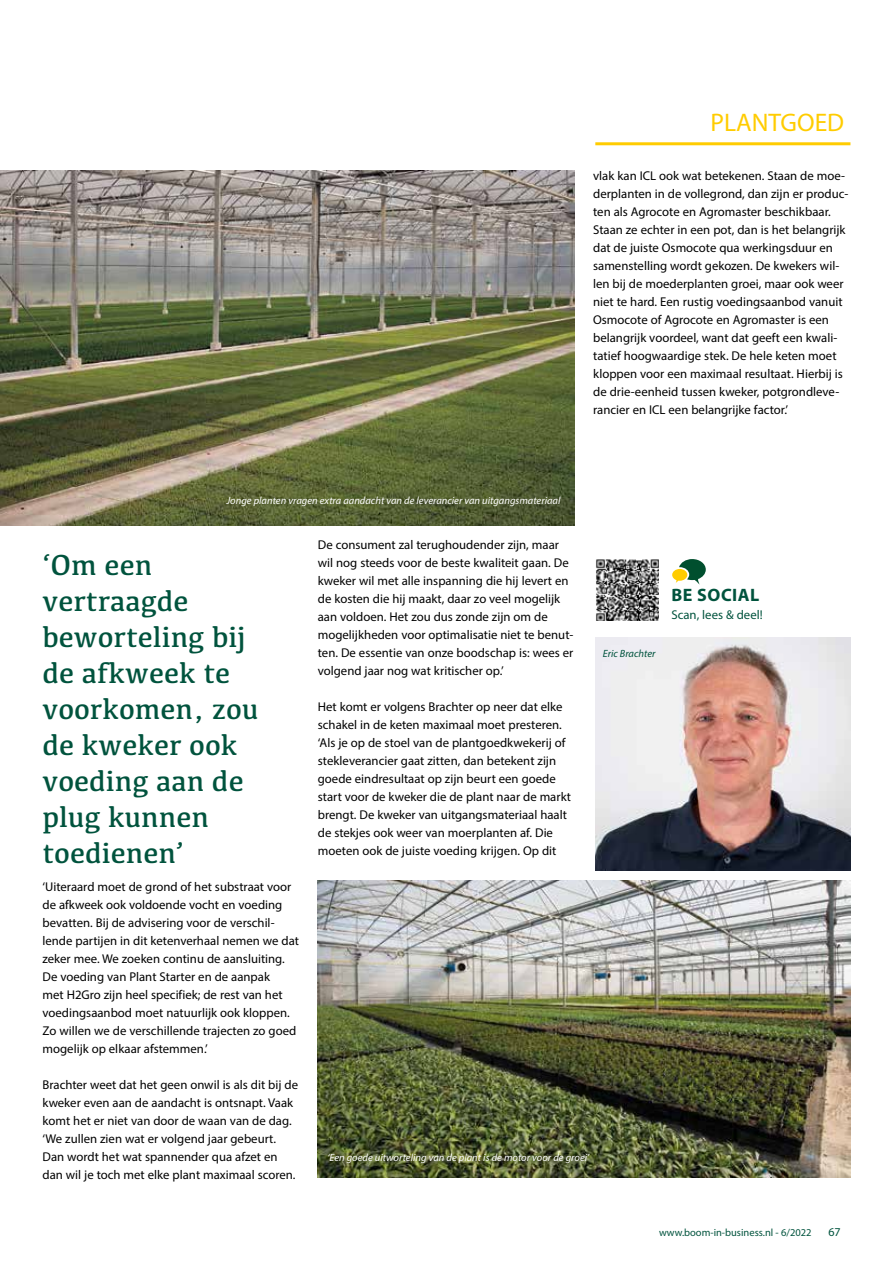
<style>
.page{position:relative;width:893px;height:1263px;background:#fff}
.page>*{position:absolute;margin:0;border:0;box-sizing:border-box;transform-origin:0 0}
.t1{font:30px/36px "Kefa";color:#00533d}
.t2{font:25.5px "Myriad Pro";color:#fc0}
.t3{font:700 18px "Myriad Pro";letter-spacing:.03em;color:#00533d}
.t4{font:12.75px/18px "Myriad Pro";color:#000}
.t5{font:12.75px "Myriad Pro";color:#00533d}
.t6{font:12px "Myriad Pro";color:#00533d}
.t7{font:italic 10.5px "Myriad Pro";color:#fff}
.t8{font:10.5px "Myriad Pro";color:#00533d}
.t9{font:italic 10.5px "Myriad Pro";color:#00533d}
</style>
<div class="page">
<hr style="left:595px;top:142px;width:255px;height:3px;background:#fc0">
<img style="left:318px;top:880px;width:532px;height:298px">
<img style="left:1px;top:170px;width:573px;height:355px">
<img style="left:595px;top:638px;width:256px;height:232px">
<img style="left:0;top:29px;width:1px;height:1051px">
<img style="left:0;top:29px;width:1px;height:347px">
<img style="left:596px;top:559px;width:63px;height:61px">
<svg style="left:672px;top:559px;width:34px;height:26px"></svg>
<h2 class="t2" style="left:711px;top:107px;width:135px">PLANTGOED</h2>
<p class="t4" style="left:593px;top:167px;width:257px">vlak kan ICL ook wat betekenen. Staan de moe&shy;derplanten in de vollegrond, dan zijn er produc&shy;ten als Agrocote en Agromaster beschikbaar.<br>Staan ze echter in een pot, dan is het belangrijk dat de juiste Osmocote qua werkingsduur en samenstelling wordt gekozen. De kwekers wil&shy;len bij de moederplanten groei, maar ook weer niet te hard. Een rustig voedingsaanbod vanuit Osmocote of Agrocote en Agromaster is een belangrijk voordeel, want dat geeft een kwali&shy;tatief hoogwaardige stek. De hele keten moet kloppen voor een maximaal resultaat. Hierbij is de drie-eenheid tussen kweker, potgrondleve&shy;rancier en ICL een belangrijke factor.’</p>
<p class="t7" style="left:226px;top:494px;width:336px">Jonge planten vragen extra aandacht van de leverancier van uitgangsmateriaal</p>
<h1 class="t1" style="left:43px;top:546px;width:217px">‘Om een vertraagde beworteling bij de afkweek te voorkomen, zou de kweker ook voeding aan de plug kunnen toedienen’</h1>
<p class="t4" style="left:318px;top:536px;width:257px">De consument zal terughoudender zijn, maar wil nog steeds voor de beste kwaliteit gaan. De kweker wil met alle inspanning die hij levert en de kosten die hij maakt, daar zo veel mogelijk aan voldoen. Het zou dus zonde zijn om de mogelijkheden voor optimalisatie niet te benut&shy;ten. De essentie van onze boodschap is: wees er volgend jaar nog wat kritischer op.’</p>
<p class="t4" style="left:318px;top:698px;width:255px">Het komt er volgens Brachter op neer dat elke schakel in de keten maximaal moet presteren. ‘Als je op de stoel van de plantgoedkwekerij of stekleverancier gaat zitten, dan betekent zijn goede eindresultaat op zijn beurt een goede start voor de kweker die de plant naar de markt brengt. De kweker van uitgangsmateriaal haalt de stekjes ook weer van moerplanten af. Die moeten ook de juiste voeding krijgen. Op dit</p>
<p class="t9" style="left:603px;top:647px;width:54px">Eric Brachter</p>
<h3 class="t3" style="left:671px;top:583px;width:89px">BE SOCIAL</h3>
<p class="t5" style="left:671px;top:606px;width:93px">Scan, lees &amp; deel!</p>
<p class="t4" style="left:43px;top:878px;width:258px">‘Uiteraard moet de grond of het substraat voor de afkweek ook voldoende vocht en voeding bevatten. Bij de advisering voor de verschil&shy;lende partijen in dit ketenverhaal nemen we dat zeker mee. We zoeken continu de aansluiting.<br>De voeding van Plant Starter en de aanpak<br>met H2Gro zijn heel specifiek; de rest van het voedingsaanbod moet natuurlijk ook kloppen.<br>Zo willen we de verschillende trajecten zo goed mogelijk op elkaar afstemmen.’</p>
<p class="t4" style="left:43px;top:1076px;width:257px">Brachter weet dat het geen onwil is als dit bij de kweker even aan de aandacht is ontsnapt. Vaak komt het er niet van door de waan van de dag. ‘We zullen zien wat er volgend jaar gebeurt.<br>Dan wordt het wat spannender qua afzet en dan wil je toch met elke plant maximaal scoren.</p>
<p class="t7" style="left:327px;top:1151px;width:263px">‘Een goede uitworteling van de plant is de motor voor de groei’</p>
<p class="t8" style="left:659px;top:1226px;width:154px">www.boom-in-business.nl - 6/2022</p>
<p class="t6" style="left:828px;top:1224px;width:14px">67</p>
</div>
